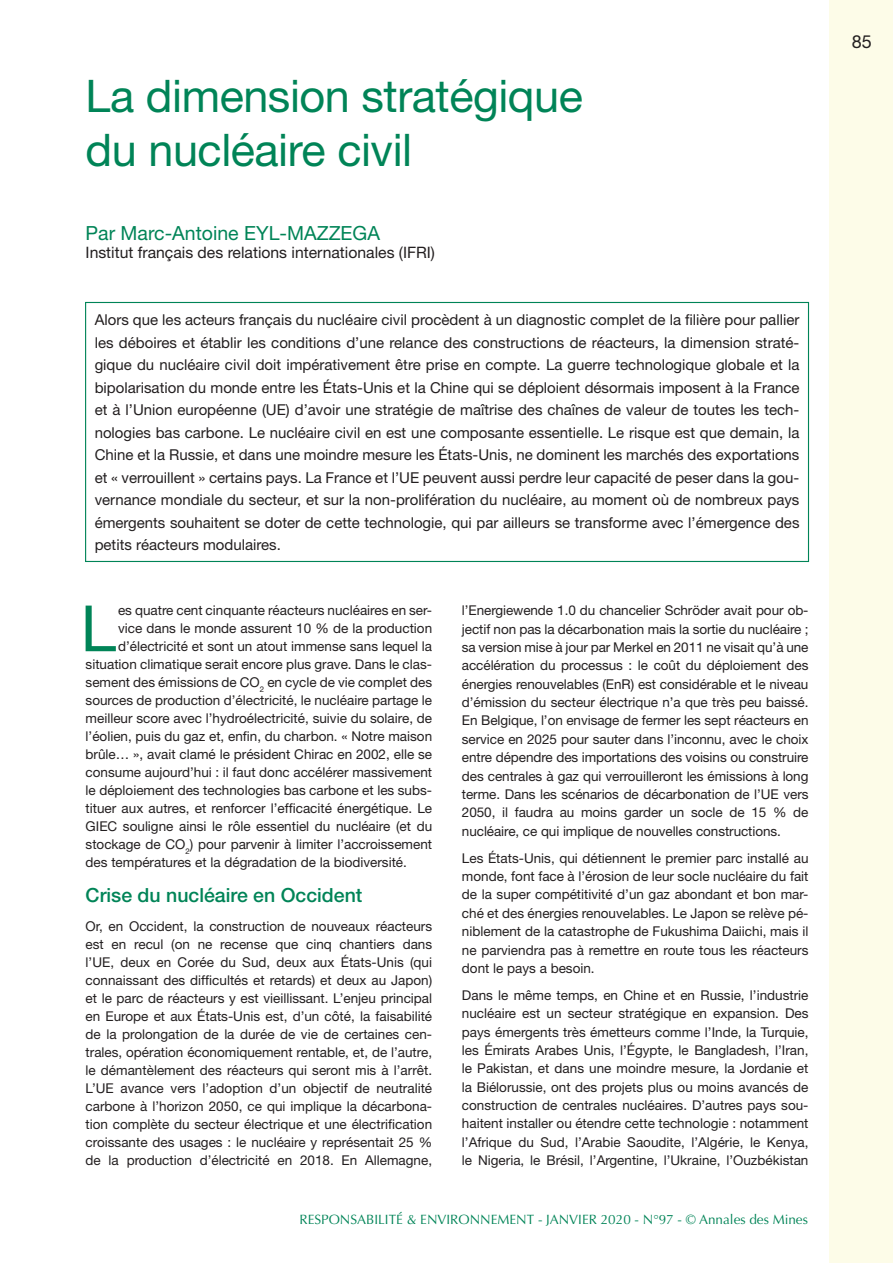
<style>
.page{position:relative;width:893px;height:1263px;background:#fff}
.page>*{position:absolute;margin:0;border:0;box-sizing:border-box;transform-origin:0 0}
.texte_courant{font:63.9px "Helvetica Neue";color:#008457}
.Titre{font:45px/54px "Helvetica Neue";letter-spacing:-.01em;color:#008457}
.INTER_1{font:500 19.5px "Helvetica Neue";color:#008457}
.auteur{font:19.5px "Helvetica Neue";color:#008457}
.t1{font:18px "Helvetica Neue";color:#231f20}
.profession_auteur{font:15.75px "Helvetica Neue";color:#231f20}
.chapeau{font:15px/22.5px "Helvetica Neue";color:#231f20;text-align:justify}
.texte_courant-2{font:13.5px/18.3px "Helvetica Neue";color:#231f20;text-align:justify}
.t2{font:13.5px "Optima";color:#008457}
</style>
<div class="page">
<div style="left:85px;top:302px;width:724px;height:260px;border:1px solid #008457"></div>
<div style="left:829px;top:0;width:64px;height:1263px;background:#fdfce8"></div>
<p class="Titre" style="left:86px;top:68px;width:499px">La dimension stratégique du nucléaire civil</p>
<p class="auteur" style="left:86px;top:221px;width:296px">Par Marc-Antoine EYL-MAZZEGA</p>
<p class="profession_auteur" style="left:86px;top:243px;width:351px">Institut français des relations internationales (IFRI)</p>
<p class="chapeau" style="left:95px;top:309px;width:706px">Alors que les acteurs français du nucléaire civil procèdent à un diagnostic complet de la filière pour pallier les déboires et établir les conditions d’une relance des constructions de réacteurs, la dimension straté&shy;gique du nucléaire civil doit impérativement être prise en compte. La guerre technologique globale et la bipolarisation du monde entre les États-Unis et la Chine qui se déploient désormais imposent à la France et à l’Union européenne (UE) d’avoir une stratégie de maîtrise des chaînes de valeur de toutes les tech&shy;nologies bas carbone. Le nucléaire civil en est une composante essentielle. Le risque est que demain, la Chine et la Russie, et dans une moindre mesure les États-Unis, ne dominent les marchés des exportations et « verrouillent » certains pays. La France et l’UE peuvent aussi perdre leur capacité de peser dans la gou&shy;vernance mondiale du secteur, et sur la non-prolifération du nucléaire, au moment où de nombreux pays émergents souhaitent se doter de cette technologie, qui par ailleurs se transforme avec l’émergence des petits réacteurs modulaires.</p>
<p class="texte_courant" style="left:81px;top:590px;width:37px">L</p>
<p class="texte_courant-2" style="left:118px;top:601px;width:316px">es quatre cent cinquante réacteurs nucléaires en ser-</p>
<p class="texte_courant-2" style="left:118px;top:619px;width:316px">vice dans le monde assurent 10 % de la production</p>
<p class="texte_courant-2" style="left:118px;top:637px;width:316px">d’électricité et sont un atout immense sans lequel la</p>
<p class="texte_courant-2" style="left:86px;top:655px;width:348px">situation climatique serait encore plus grave. Dans le clas-</p>
<p class="texte_courant-2" style="left:86px;top:673px;width:348px">sement des émissions de CO<sub>2</sub> en cycle de vie complet des</p>
<p class="texte_courant-2" style="left:86px;top:691px;width:348px">sources de production d’électricité, le nucléaire partage le</p>
<p class="texte_courant-2" style="left:86px;top:709px;width:348px">meilleur score avec l’hydroélectricité, suivie du solaire, de</p>
<p class="texte_courant-2" style="left:86px;top:727px;width:348px">l’éolien, puis du gaz et, enfin, du charbon. « Notre maison</p>
<p class="texte_courant-2" style="left:86px;top:745px;width:348px">brûle… », avait clamé le président Chirac en 2002, elle se</p>
<p class="texte_courant-2" style="left:86px;top:763px;width:348px">consume aujourd’hui : il faut donc accélérer massivement</p>
<p class="texte_courant-2" style="left:86px;top:781px;width:348px">le déploiement des technologies bas carbone et les subs-</p>
<p class="texte_courant-2" style="left:86px;top:799px;width:348px">tituer aux autres, et renforcer l’efficacité énergétique. Le</p>
<p class="texte_courant-2" style="left:86px;top:817px;width:348px">GIEC souligne ainsi le rôle essentiel du nucléaire (et du</p>
<p class="texte_courant-2" style="left:86px;top:835px;width:348px">stockage de CO<sub>2</sub>) pour parvenir à limiter l’accroissement</p>
<p class="texte_courant-2" style="left:86px;top:853px;width:323px">des températures et la dégradation de la biodiversité.</p>
<p class="INTER_1" style="left:86px;top:884px;width:278px">Crise du nucléaire en Occident</p>
<p class="texte_courant-2" style="left:86px;top:917px;width:348px">Or, en Occident, la construction de nouveaux réacteurs est en recul (on ne recense que cinq chantiers dans l’UE, deux en Corée du Sud, deux aux États-Unis (qui connaissant des difficultés et retards) et deux au Japon) et le parc de réacteurs y est vieillissant. L’enjeu principal en Europe et aux États-Unis est, d’un côté, la faisabilité de la prolongation de la durée de vie de certaines cen&shy;trales, opération économiquement rentable, et, de l’autre, le démantèlement des réacteurs qui seront mis à l’arrêt.<br>L’UE avance vers l’adoption d’un objectif de neutralité carbone à l’horizon 2050, ce qui implique la décarbona&shy;tion complète du secteur électrique et une électrification croissante des usages : le nucléaire y représentait 25 % de la production d’électricité en 2018. En Allemagne,</p>
<p class="texte_courant-2" style="left:462px;top:601px;width:348px">l’Energiewende 1.0 du chancelier Schröder avait pour ob&shy;jectif non pas la décarbonation mais la sortie du nucléaire ; sa version mise à jour par Merkel en 2011 ne visait qu’à une accélération du processus : le coût du déploiement des énergies renouvelables (EnR) est considérable et le niveau d’émission du secteur électrique n’a que très peu baissé.<br>En Belgique, l’on envisage de fermer les sept réacteurs en service en 2025 pour sauter dans l’inconnu, avec le choix entre dépendre des importations des voisins ou construire des centrales à gaz qui verrouilleront les émissions à long terme. Dans les scénarios de décarbonation de l’UE vers 2050, il faudra au moins garder un socle de 15 % de nucléaire, ce qui implique de nouvelles constructions.</p>
<p class="texte_courant-2" style="left:462px;top:848px;width:348px">Les États-Unis, qui détiennent le premier parc installé au monde, font face à l’érosion de leur socle nucléaire du fait de la super compétitivité d’un gaz abondant et bon mar&shy;ché et des énergies renouvelables. Le Japon se relève pé&shy;niblement de la catastrophe de Fukushima Daiichi, mais il ne parviendra pas à remettre en route tous les réacteurs dont le pays a besoin.</p>
<p class="texte_courant-2" style="left:462px;top:985px;width:348px">Dans le même temps, en Chine et en Russie, l’industrie nucléaire est un secteur stratégique en expansion. Des pays émergents très émetteurs comme l’Inde, la Turquie, les Émirats Arabes Unis, l’Égypte, le Bangladesh, l’Iran, le Pakistan, et dans une moindre mesure, la Jordanie et la Biélorussie, ont des projets plus ou moins avancés de construction de centrales nucléaires. D’autres pays sou&shy;haitent installer ou étendre cette technologie : notamment l’Afrique du Sud, l’Arabie Saoudite, l’Algérie, le Kenya, le Nigeria, le Brésil, l’Argentine, l’Ukraine, l’Ouzbékistan</p>
<p class="t2" style="left:299px;top:1212px;width:510px">RESPONSABILITÉ &amp; ENVIRONNEMENT - JANVIER 2020 - N°97 - © Annales des Mines</p>
<p class="t1" style="left:852px;top:31px;width:22px">85</p>
</div>
